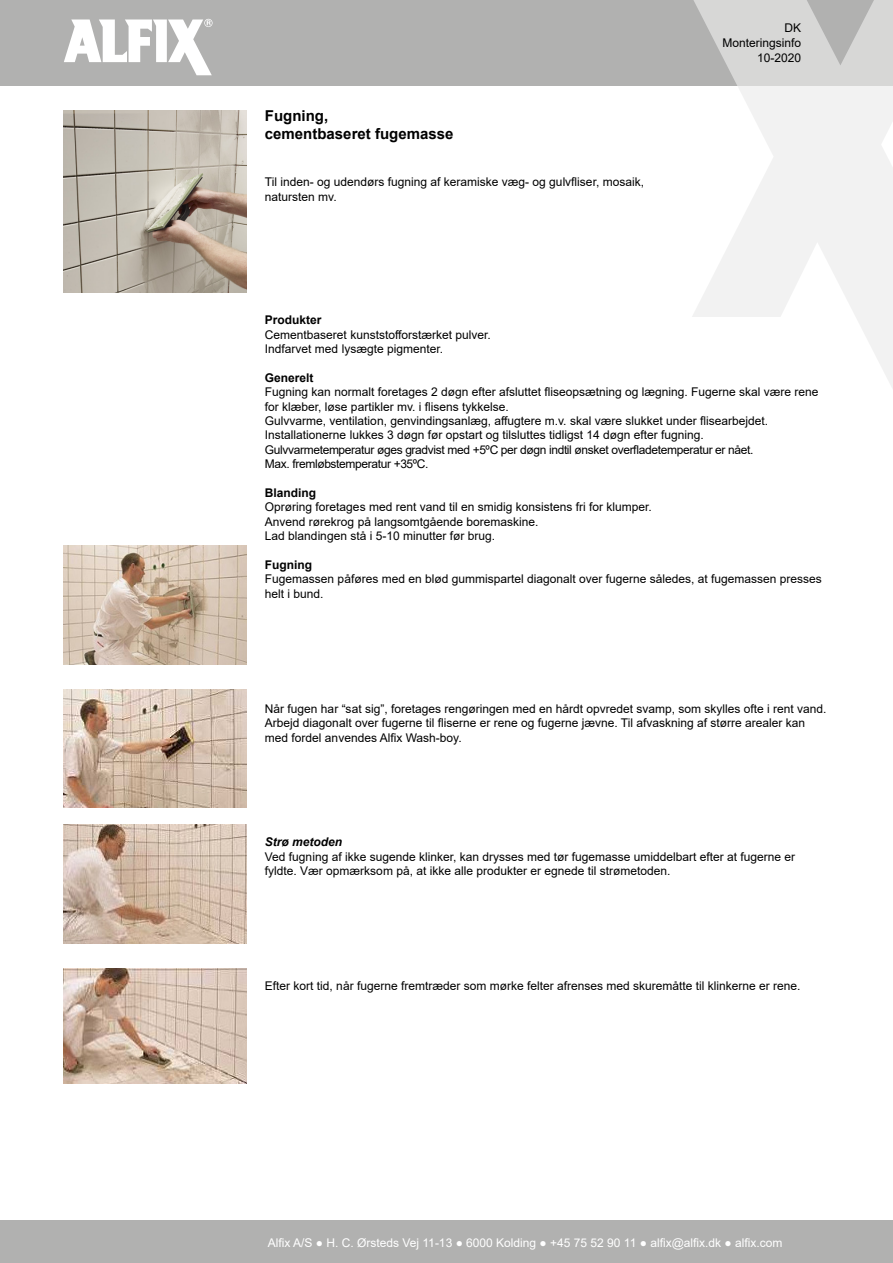
<style>
.page{position:relative;width:893px;height:1263px;background:#fff}
.page>*{position:absolute;margin:0;border:0;box-sizing:border-box;transform-origin:0 0}
.Brødtekst{font:700 15px "Arial";color:#000}
.Brødtekst-2{font:12px/14.4px "Arial";color:#000}
.Brødtekst-3{font:12px "Arial";letter-spacing:-.03em;color:#000}
.t1{font:12px "Arial";color:#fff}
.Brødtekst-4{font:700 12px "Arial";color:#000}
.Brødtekst-5{font:italic 700 12px "Arial";color:#000}
</style>
<div class="page">
<div style="left:0;top:0;width:893px;height:85px;background:#b1b1b0"></div>
<div style="left:0;top:1220px;width:893px;height:43px;background:#b1b1b0"></div>
<svg style="left:691px;top:0;width:202px;height:388px"></svg>
<svg style="left:64px;top:19px;width:149px;height:56px"></svg>
<img style="left:64px;top:111px;width:183px;height:181px">
<img style="left:64px;top:545px;width:183px;height:119px">
<img style="left:64px;top:689px;width:183px;height:119px">
<img style="left:64px;top:824px;width:183px;height:119px">
<img style="left:64px;top:968px;width:183px;height:115px">
<p class="Brødtekst" style="left:265px;top:106px;width:65px">Fugning,</p>
<p class="Brødtekst" style="left:265px;top:124px;width:190px">cementbaseret fugemasse</p>
<p class="Brødtekst-2" style="left:265px;top:175px;width:381px">Til inden- og udendørs fugning af keramiske væg- og gulvfliser, mosaik,</p>
<p class="Brødtekst-2" style="left:265px;top:189px;width:73px">natursten mv.</p>
<p class="Brødtekst-2" style="left:785px;top:20px;width:18px">DK</p>
<p class="Brødtekst-2" style="left:723px;top:35px;width:80px">Monteringsinfo</p>
<p class="Brødtekst-2" style="left:757px;top:50px;width:46px">10-2020</p>
<p class="Brødtekst-4" style="left:265px;top:311px;width:58px">Produkter</p>
<p class="Brødtekst-2" style="left:265px;top:327px;width:227px">Cementbaseret kunststofforstærket pulver.</p>
<p class="Brødtekst-2" style="left:265px;top:341px;width:180px">Indfarvet med lysægte pigmenter.</p>
<p class="Brødtekst-4" style="left:265px;top:369px;width:50px">Generelt</p>
<p class="Brødtekst-2" style="left:265px;top:385px;width:555px">Fugning kan normalt foretages 2 døgn efter afsluttet fliseopsætning og lægning. Fugerne skal være rene for klæber, løse partikler mv. i flisens tykkelse.</p>
<p class="Brødtekst-2" style="left:265px;top:413px;width:505px">Gulvvarme, ventilation, genvindingsanlæg, affugtere m.v. skal være slukket under flisearbejdet.</p>
<p class="Brødtekst-2" style="left:265px;top:428px;width:440px">Installationerne lukkes 3 døgn før opstart og tilsluttes tidligst 14 døgn efter fugning.</p>
<p class="Brødtekst-3" style="left:265px;top:441px;width:490px">Gulvvarmetemperatur øges gradvist med +5ºC per døgn indtil ønsket overfladetemperatur er nået.</p>
<p class="Brødtekst-3" style="left:265px;top:456px;width:165px">Max. fremløbstemperatur +35ºC.</p>
<p class="Brødtekst-4" style="left:265px;top:484px;width:53px">Blanding</p>
<p class="Brødtekst-2" style="left:265px;top:500px;width:388px">Oprøring foretages med rent vand til en smidig konsistens fri for klumper.</p>
<p class="Brødtekst-2" style="left:265px;top:514px;width:275px">Anvend rørekrog på langsomtgående boremaskine.</p>
<p class="Brødtekst-2" style="left:265px;top:529px;width:232px">Lad blandingen stå i 5-10 minutter før brug.</p>
<p class="Brødtekst-4" style="left:265px;top:556px;width:49px">Fugning</p>
<p class="Brødtekst-2" style="left:265px;top:572px;width:558px">Fugemassen påføres med en blød gummispartel diagonalt over fugerne således, at fugemassen presses helt i bund.</p>
<p class="Brødtekst-2" style="left:265px;top:701px;width:563px">Når fugen har “sat sig”, foretages rengøringen med en hårdt opvredet svamp, som skylles ofte i rent vand.<br>Arbejd diagonalt over fugerne til fliserne er rene og fugerne jævne. Til afvaskning af større arealer kan med fordel anvendes Alfix Wash-boy.</p>
<p class="Brødtekst-5" style="left:265px;top:834px;width:79px">Strø metoden</p>
<p class="Brødtekst-2" style="left:265px;top:849px;width:532px">Ved fugning af ikke sugende klinker, kan drysses med tør fugemasse umiddelbart efter at fugerne er fyldte. Vær opmærksom på, at ikke alle produkter er egnede til strømetoden.</p>
<p class="Brødtekst-2" style="left:265px;top:979px;width:537px">Efter kort tid, når fugerne fremtræder som mørke felter afrenses med skuremåtte til klinkerne er rene.</p>
<p class="t1" style="left:268px;top:1234px;width:516px">Alfix A/S ● H. C. Ørsteds Vej 11-13 ● 6000 Kolding ● +45 75 52 90 11 ● alfix@alfix.dk ● alfix.com</p>
</div>
